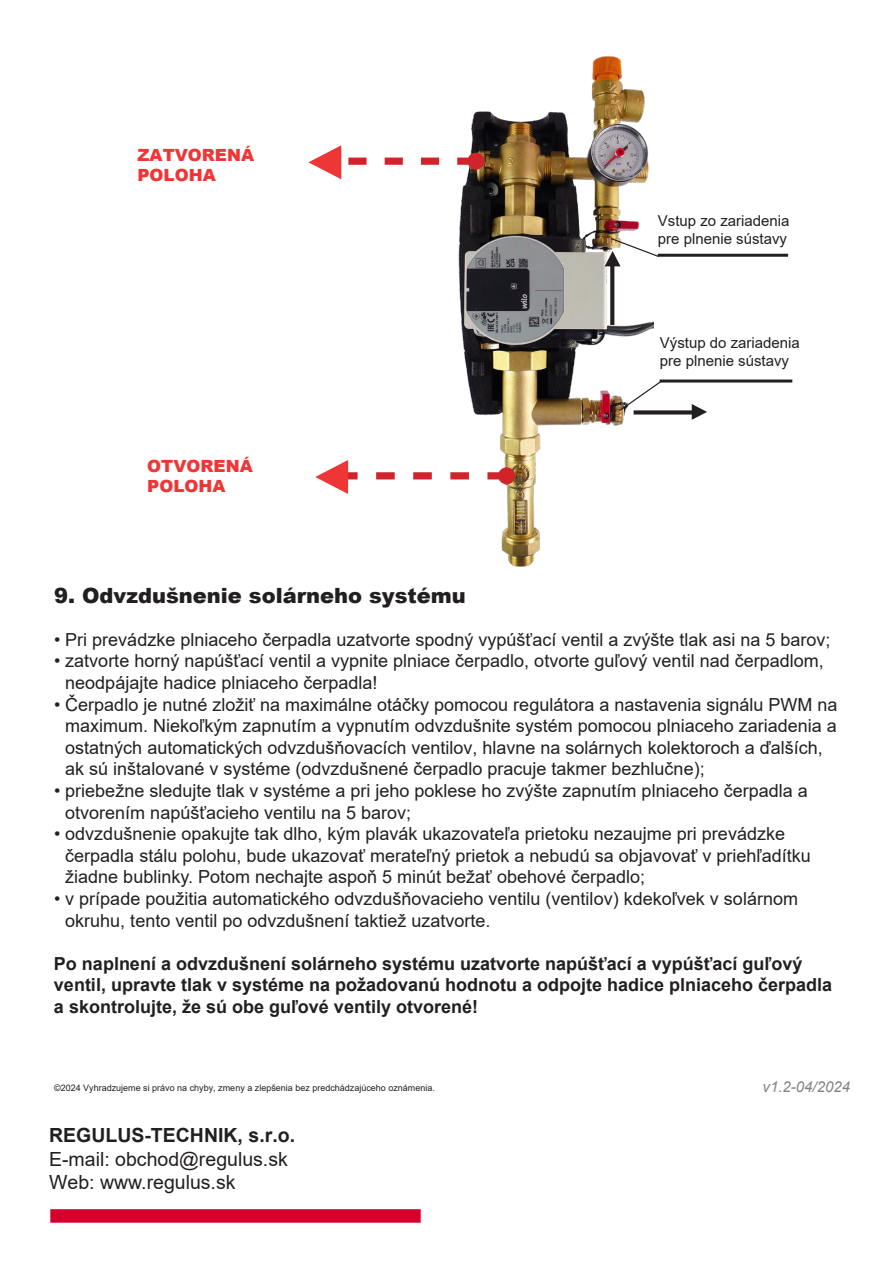
<style>
.page{position:relative;width:893px;height:1263px;background:#fff}
.page>*{position:absolute;margin:0;border:0;box-sizing:border-box;transform-origin:0 0}
.t1{font:900 21px "Arial";color:#231f20}
.t2{font:19.5px/23.4px "Arial";color:#231f20}
.t3{font:18px/21.6px "Arial";color:#231f20}
.t4{font:700 18px/21.6px "Arial";color:#231f20}
.t5{font:900 16.8px/20.1px "Arial";color:#ee3636}
.t6{font:15px/18px "Arial";color:#231f20}
.t7{font:italic 15px "Arial";color:#808285}
.t8{font:9px "Arial";color:#231f20}
.s1{font-weight:700}
</style>
<div class="page">
<div style="left:50px;top:1209px;width:371px;height:14px;background:#d6002d"></div>
<img style="left:457px;top:56px;width:196px;height:511px">
<div style="left:467px;top:153px;width:17px;height:17px;background:#d1232a;border-radius:50%"></div>
<div style="left:498px;top:467px;width:17px;height:17px;background:#d1232a;border-radius:50%"></div>
<svg style="left:348px;top:158px;width:121px;height:7px"></svg>
<svg style="left:308px;top:145px;width:33px;height:34px"></svg>
<svg style="left:315px;top:460px;width:191px;height:34px"></svg>
<hr style="left:660px;top:379px;width:132px;height:3px;background:#231f20">
<hr style="left:658px;top:254px;width:130px;height:3px;background:#231f20">
<svg style="left:618px;top:380px;width:45px;height:32px"></svg>
<svg style="left:634px;top:410px;width:58px;height:4px"></svg>
<svg style="left:692px;top:404px;width:15px;height:16px"></svg>
<svg style="left:610px;top:266px;width:4px;height:59px"></svg>
<svg style="left:605px;top:237px;width:55px;height:29px"></svg>
<p class="t5" style="left:137px;top:144px;width:118px">ZATVORENÁ<br>POLOHA</p>
<p class="t5" style="left:147px;top:455px;width:107px">OTVORENÁ<br>POLOHA</p>
<p class="t6" style="left:658px;top:211px;width:133px">Vstup zo zariadenia pre plnenie sústavy</p>
<p class="t6" style="left:660px;top:334px;width:142px">Výstup do zariadenia pre plnenie sústavy</p>
<p class="t1" style="left:54px;top:580px;width:413px">9. Odvzdušnenie solárneho systému</p>
<p class="t3" style="left:54px;top:628px;width:778px">• Pri prevádzke plniaceho čerpadla uzatvorte spodný vypúšťací ventil a zvýšte tlak asi na 5 barov;</p>
<p class="t3" style="left:65px;top:650px;width:760px;text-indent:-11px">• zatvorte horný napúšťací ventil a vypnite plniace čerpadlo, otvorte guľový ventil nad čerpadlom, neodpájajte hadice plniaceho čerpadla!</p>
<p class="t3" style="left:65px;top:693px;width:774px;text-indent:-11px">• Čerpadlo je nutné zložiť na maximálne otáčky pomocou regulátora a nastavenia signálu PWM na maximum. Niekoľkým zapnutím a vypnutím odvzdušnite systém pomocou plniaceho zariadenia a ostatných automatických odvzdušňovacích ventilov, hlavne na solárnych kolektoroch a ďalších, ak sú inštalované v systéme (odvzdušnené čerpadlo pracuje takmer bezhlučne);</p>
<p class="t3" style="left:65px;top:780px;width:744px;text-indent:-11px">• priebežne sledujte tlak v systéme a pri jeho poklese ho zvýšte zapnutím plniaceho čerpadla a otvorením napúšťacieho ventilu na 5 barov;</p>
<p class="t3" style="left:65px;top:823px;width:747px;text-indent:-11px">• odvzdušnenie opakujte tak dlho, kým plavák ukazovateľa prietoku nezaujme pri prevádzke čerpadla stálu polohu, bude ukazovať merateľný prietok a nebudú sa objavovať v priehľadítku žiadne bublinky. Potom nechajte aspoň 5 minút bežať obehové čerpadlo;</p>
<p class="t3" style="left:65px;top:888px;width:734px;text-indent:-11px">• v prípade použitia automatického odvzdušňovacieho ventilu (ventilov) kdekoľvek v solárnom okruhu, tento ventil po odvzdušnení taktiež uzatvorte.</p>
<p class="t4" style="left:54px;top:953px;width:780px">Po naplnení a odvzdušnení solárneho systému uzatvorte napúšťací a vypúšťací guľový ventil, upravte tlak v systéme na požadovanú hodnotu a odpojte hadice plniaceho čerpadla a skontrolujte, že sú obe guľové ventily otvorené!</p>
<p class="t8" style="left:54px;top:1081px;width:382px">©2024 Vyhradzujeme si právo na chyby, zmeny a zlepšenia bez predchádzajúceho oznámenia.</p>
<p class="t2" style="left:49px;top:1123px;width:247px"><span class="s1">REGULUS-TECHNIK, s.r.o.<br></span>E-mail: obchod@regulus.sk<br>Web: www.regulus.sk</p>
<p class="t7" style="left:762px;top:1077px;width:89px">v1.2-04/2024</p>
</div>
